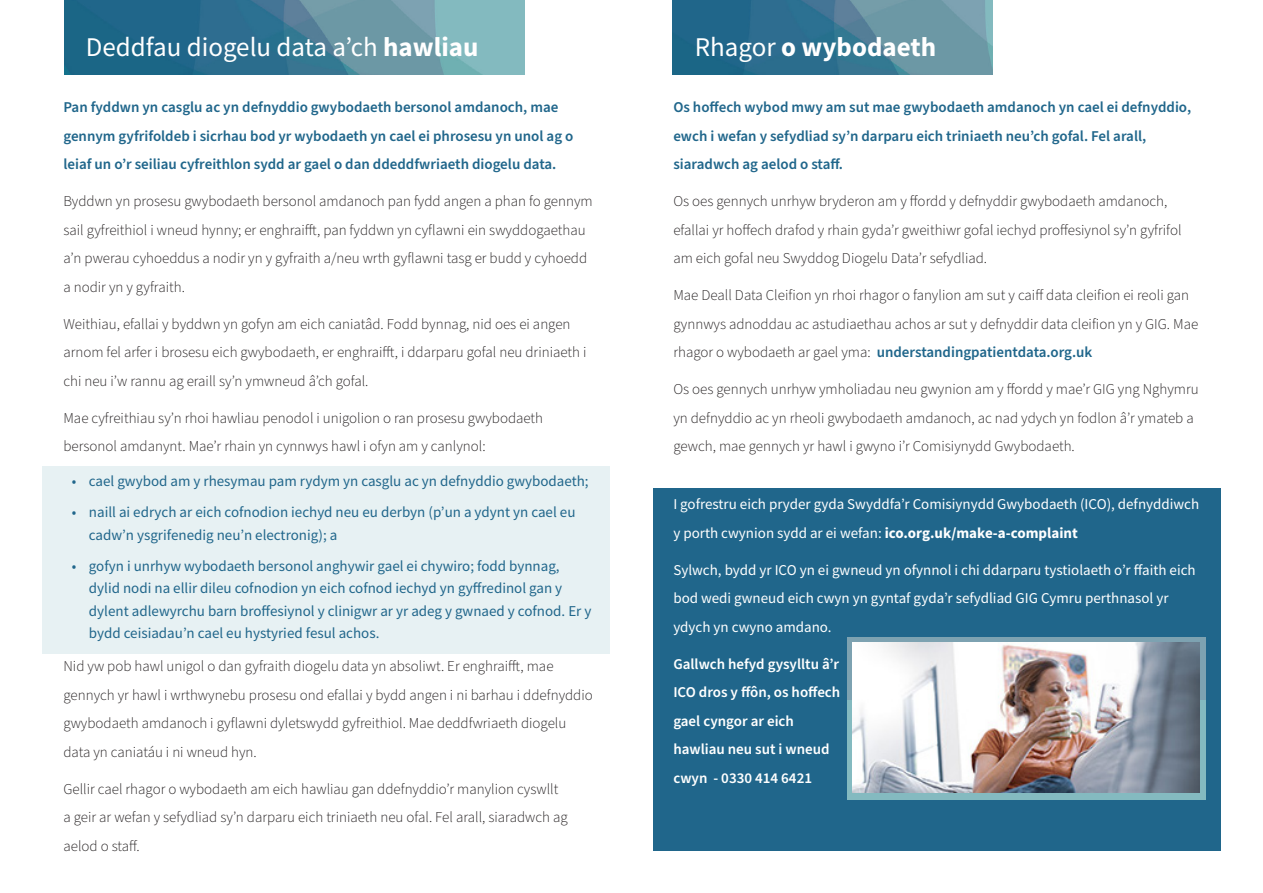
<style>
.page{position:relative;width:1263px;height:893px;background:#fff}
.page>*{position:absolute;margin:0;border:0;box-sizing:border-box;transform-origin:0 0}
.t1{font:27px "Source Sans Pro";color:#fff}
.t2{font:700 27px "Source Sans Pro";color:#fff}
.body{font:300 15px/28.5px "Source Sans Pro";color:#231f20}
.t3{font:15px/22.5px "Source Sans Pro";color:#20668b}
.body_bold{font:600 15px/28.5px "Source Sans Pro";color:#20668b}
.body_bold-2{font:15px/28.5px "Source Sans Pro";color:#fff}
.body_bold-3{font:600 15px/28.5px "Source Sans Pro";color:#fff}
.s1{font-weight:700}
.s2{font-weight:400}
.s3{font-weight:600;color:#20668b}
</style>
<div class="page">
<div style="left:653px;top:488px;width:567px;height:362px;background:#20668b"></div>
<div style="left:43px;top:466px;width:567px;height:188px;background:#e7f1f3"></div>
<img style="left:673px;top:0;width:320px;height:74px">
<img style="left:65px;top:0;width:459px;height:74px">
<div style="left:847px;top:637px;width:358px;height:142px;background:#7da2b1"></div>
<div style="left:847px;top:700px;width:358px;height:99px;background:#84bac0"></div>
<img style="left:852px;top:642px;width:347px;height:150px">
<p class="t1" style="left:86px;top:30px;width:394px">Deddfau diogelu data a’ch <span class="s1">hawliau</span></p>
<p class="t2" style="left:695px;top:29px;width:243px"><span class="s2">Rhagor</span> o wybodaeth</p>
<p class="body_bold" style="left:63px;top:93px;width:511px">Pan fyddwn yn casglu ac yn defnyddio gwybodaeth bersonol amdanoch, mae gennym gyfrifoldeb i sicrhau bod yr wybodaeth yn cael ei phrosesu yn unol ag o leiaf un o’r seiliau cyfreithlon sydd ar gael o dan ddeddfwriaeth diogelu data.</p>
<p class="body" style="left:63px;top:187px;width:531px">Byddwn yn prosesu gwybodaeth bersonol amdanoch pan fydd angen a phan fo gennym sail gyfreithiol i wneud hynny; er enghraifft, pan fyddwn yn cyflawni ein swyddogaethau a’n pwerau cyhoeddus a nodir yn y gyfraith a/neu wrth gyflawni tasg er budd y cyhoedd a nodir yn y gyfraith.</p>
<p class="body" style="left:63px;top:310px;width:525px">Weithiau, efallai y byddwn yn gofyn am eich caniatâd. Fodd bynnag, nid oes ei angen arnom fel arfer i brosesu eich gwybodaeth, er enghraifft, i ddarparu gofal neu driniaeth i chi neu i’w rannu ag eraill sy’n ymwneud â’ch gofal.</p>
<p class="body" style="left:63px;top:404px;width:481px">Mae cyfreithiau sy’n rhoi hawliau penodol i unigolion o ran prosesu gwybodaeth bersonol amdanynt. Mae’r rhain yn cynnwys hawl i ofyn am y canlynol:</p>
<p class="t3" style="left:72px;top:470px;width:518px">• cael gwybod am y rhesymau pam rydym yn casglu ac yn defnyddio gwybodaeth;</p>
<p class="t3" style="left:89px;top:501px;width:488px;text-indent:-17px">• naill ai edrych ar eich cofnodion iechyd neu eu derbyn (p’un a ydynt yn cael eu cadw’n ysgrifenedig neu’n electronig); a</p>
<p class="t3" style="left:89px;top:555px;width:504px;text-indent:-17px">• gofyn i unrhyw wybodaeth bersonol anghywir gael ei chywiro; fodd bynnag, dylid nodi na ellir dileu cofnodion yn eich cofnod iechyd yn gyffredinol gan y dylent adlewyrchu barn broffesiynol y clinigwr ar yr adeg y gwnaed y cofnod. Er y bydd ceisiadau’n cael eu hystyried fesul achos.</p>
<p class="body" style="left:63px;top:652px;width:531px">Nid yw pob hawl unigol o dan gyfraith diogelu data yn absoliwt. Er enghraifft, mae gennych yr hawl i wrthwynebu prosesu ond efallai y bydd angen i ni barhau i ddefnyddio gwybodaeth amdanoch i gyflawni dyletswydd gyfreithiol. Mae deddfwriaeth diogelu data yn caniatáu i ni wneud hyn.</p>
<p class="body" style="left:63px;top:775px;width:506px">Gellir cael rhagor o wybodaeth am eich hawliau gan ddefnyddio’r manylion cyswllt a geir ar wefan y sefydliad sy’n darparu eich triniaeth neu ofal. Fel arall, siaradwch ag aelod o staff.</p>
<p class="body_bold" style="left:673px;top:93px;width:519px">Os hoffech wybod mwy am sut mae gwybodaeth amdanoch yn cael ei defnyddio, ewch i wefan y sefydliad sy’n darparu eich triniaeth neu’ch gofal. Fel arall, siaradwch ag aelod o staff.</p>
<p class="body" style="left:673px;top:187px;width:510px">Os oes gennych unrhyw bryderon am y ffordd y defnyddir gwybodaeth amdanoch, efallai yr hoffech drafod y rhain gyda’r gweithiwr gofal iechyd proffesiynol sy’n gyfrifol am eich gofal neu Swyddog Diogelu Data’r sefydliad.</p>
<p class="body" style="left:673px;top:281px;width:526px">Mae Deall Data Cleifion yn rhoi rhagor o fanylion am sut y caiff data cleifion ei reoli gan gynnwys adnoddau ac astudiaethau achos ar sut y defnyddir data cleifion yn y GIG. Mae rhagor o wybodaeth ar gael yma: <span class="s3">understandingpatientdata.org.uk</span></p>
<p class="body" style="left:673px;top:375px;width:527px">Os oes gennych unrhyw ymholiadau neu gwynion am y ffordd y mae’r GIG yng Nghymru yn defnyddio ac yn rheoli gwybodaeth amdanoch, ac nad ydych yn fodlon â’r ymateb a gewch, mae gennych yr hawl i gwyno i’r Comisiynydd Gwybodaeth.</p>
<p class="body_bold-2" style="left:673px;top:490px;width:527px">I gofrestru eich pryder gyda Swyddfa’r Comisiynydd Gwybodaeth (ICO), defnyddiwch y porth cwynion sydd ar ei wefan: <span class="s1">ico.org.uk/make-a-complaint</span></p>
<p class="body_bold-2" style="left:673px;top:556px;width:524px">Sylwch, bydd yr ICO yn ei gwneud yn ofynnol i chi ddarparu tystiolaeth o’r ffaith eich bod wedi gwneud eich cwyn yn gyntaf gyda’r sefydliad GIG Cymru perthnasol yr ydych yn cwyno amdano.</p>
<p class="body_bold-3" style="left:673px;top:650px;width:168px">Gallwch hefyd gysylltu â’r<br>ICO dros y ffôn, os hoffech gael cyngor ar eich hawliau neu sut i wneud cwyn - 0330 414 6421</p>
</div>
